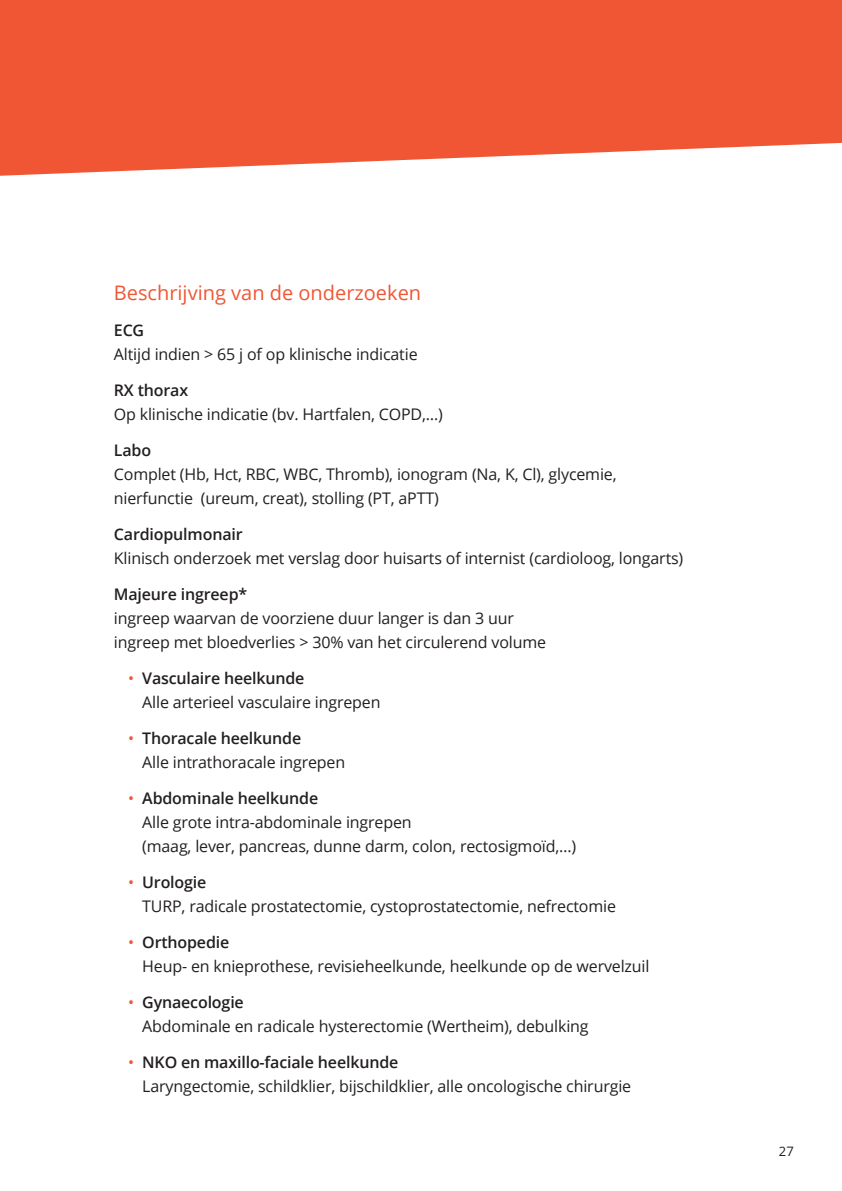
<style>
.page{position:relative;width:842px;height:1191px;background:#fff}
.page>*{position:absolute;margin:0;border:0;box-sizing:border-box;transform-origin:0 0}
.t1{font:20px "Open Sans";color:#f05633}
.t2{font:16px/24px "Open Sans";letter-spacing:-.01em;color:#231f20}
.t3{font:600 16px "Open Sans";letter-spacing:-.01em;color:#231f20}
.t4{font:13px "Open Sans";color:#231f20}
.s1{color:#f05633}
.s2{font-weight:600}
</style>
<div class="page">
<svg style="left:0;top:0;width:842px;height:176px;fill:#f05633"></svg>
<p class="t1" style="left:114px;top:279px;width:309px">Beschrijving van de onderzoeken</p>
<p class="t3" style="left:114px;top:319px;width:32px">ECG</p>
<p class="t2" style="left:114px;top:342px;width:305px">Altijd indien &gt; 65 j of op klinische indicatie</p>
<p class="t3" style="left:114px;top:379px;width:76px">RX thorax</p>
<p class="t2" style="left:114px;top:402px;width:331px">Op klinische indicatie (bv. Hartfalen, COPD,…)</p>
<p class="t3" style="left:114px;top:439px;width:39px">Labo</p>
<p class="t2" style="left:114px;top:462px;width:504px">Complet (Hb, Hct, RBC, WBC, Thromb), ionogram (Na, K, Cl), glycemie, nierfunctie (ureum, creat), stolling (PT, aPTT)</p>
<p class="t3" style="left:114px;top:523px;width:130px">Cardiopulmonair</p>
<p class="t2" style="left:114px;top:546px;width:571px">Klinisch onderzoek met verslag door huisarts of internist (cardioloog, longarts)</p>
<p class="t3" style="left:114px;top:583px;width:135px">Majeure ingreep*</p>
<p class="t2" style="left:114px;top:606px;width:434px">ingreep waarvan de voorziene duur langer is dan 3 uur ingreep met bloedverlies &gt; 30% van het circulerend volume</p>
<p class="t2" style="left:142px;top:666px;width:240px;text-indent:-14px"><span class="s1">•</span> <span class="s2">Vasculaire heelkunde<br></span>Alle arterieel vasculaire ingrepen</p>
<p class="t2" style="left:142px;top:726px;width:204px;text-indent:-14px"><span class="s1">•</span> <span class="s2">Thoracale heelkunde<br></span>Alle intrathoracale ingrepen</p>
<p class="t2" style="left:142px;top:786px;width:435px;text-indent:-14px"><span class="s1">•</span> <span class="s2">Abdominale heelkunde<br></span>Alle grote intra-abdominale ingrepen<br>(maag, lever, pancreas, dunne darm, colon, rectosigmoïd,…)</p>
<p class="t2" style="left:142px;top:870px;width:475px;text-indent:-14px"><span class="s1">•</span> <span class="s2">Urologie<br></span>TURP, radicale prostatectomie, cystoprostatectomie, nefrectomie</p>
<p class="t2" style="left:142px;top:930px;width:509px;text-indent:-14px"><span class="s1">•</span> <span class="s2">Orthopedie<br></span>Heup- en knieprothese, revisieheelkunde, heelkunde op de wervelzuil</p>
<p class="t2" style="left:142px;top:990px;width:448px;text-indent:-14px"><span class="s1">•</span> <span class="s2">Gynaecologie<br></span>Abdominale en radicale hysterectomie (Wertheim), debulking</p>
<p class="t2" style="left:142px;top:1050px;width:490px;text-indent:-14px"><span class="s1">•</span> <span class="s2">NKO en maxillo-faciale heelkunde<br></span>Laryngectomie, schildklier, bijschildklier, alle oncologische chirurgie</p>
<p class="t4" style="left:779px;top:1142px;width:16px">27</p>
</div>
